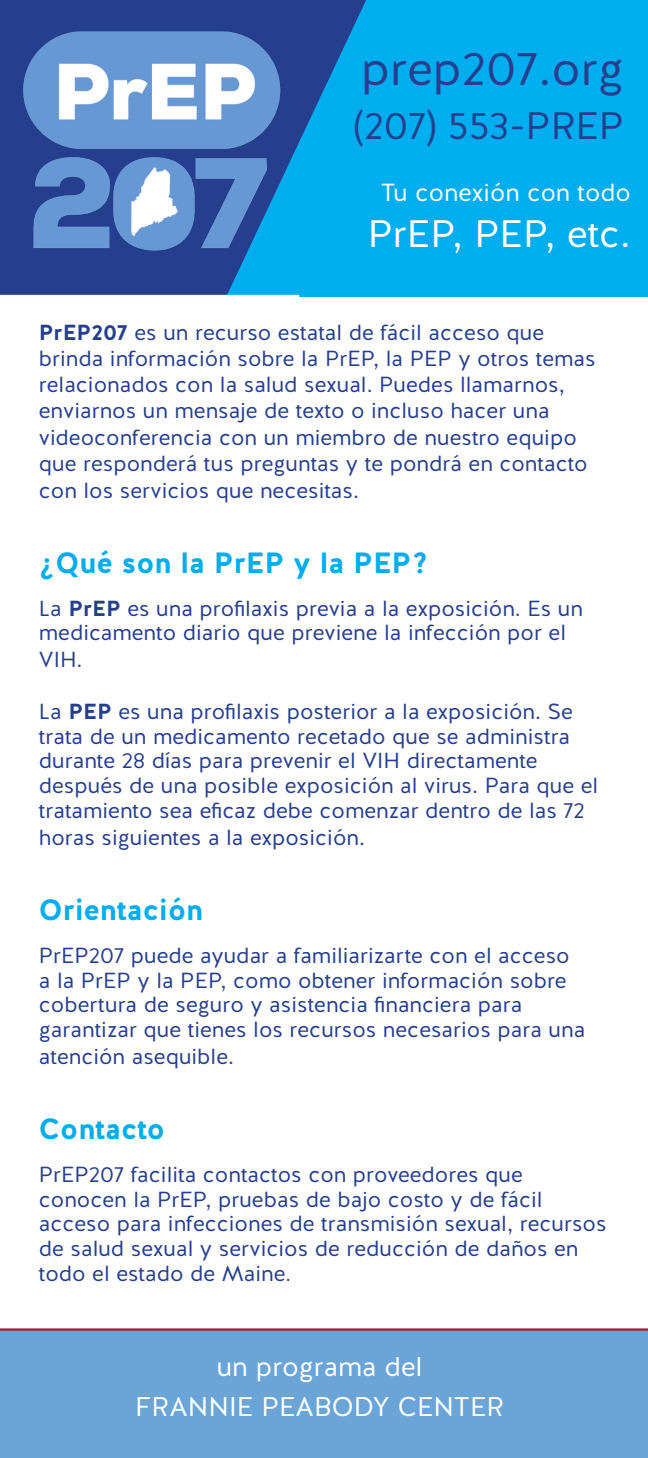
<style>
.page{position:relative;width:648px;height:1458px;background:#fff}
.page>*{position:absolute;margin:0;border:0;box-sizing:border-box;transform-origin:0 0}
.t1{font:47.25px "Halis R";color:#253f8e}
.t2{font:38.25px "Halis R";color:#253f8e}
.t3{font:38.25px "Halis R";color:#fff}
.t4{font:700 29.25px "Halis R";color:#00aeef}
.t5{font:27px "Halis R";color:#fff}
.t6{font:24.75px "Halis R";color:#fff}
.t7{font:21.82px/24.8px "Halis R";color:#253f8e}
.s1{font-weight:700}
.s2{font-size:20.25px}
</style>
<div class="page">
<div style="left:0;top:0;width:648px;height:296px;background:#00aeef"></div>
<svg style="left:0;top:0;width:366px;height:297px"></svg>
<img style="left:1px;top:0;width:298px;height:295px">
<div style="left:0;top:1328px;width:648px;height:130px;background:#6ba5d8"></div>
<svg style="left:0;top:295px;width:299px;height:2px"></svg>
<p class="t1" style="left:361px;top:38px;width:264px">prep207.org</p>
<p class="t2" style="left:354px;top:101px;width:272px">(207) 553-PREP</p>
<p class="t6" style="left:381px;top:176px;width:251px">Tu conexión con todo</p>
<p class="t3" style="left:368px;top:209px;width:265px">PrEP, PEP, etc.</p>
<p class="t7" style="left:39px;top:319px;width:558px;line-height:26.3px"><span class="s1">PrEP207</span> es un recurso estatal de fácil acceso que brinda información sobre la PrEP, la PEP y otros temas relacionados con la salud sexual. Puedes llamarnos, enviarnos un mensaje de texto o incluso hacer una videoconferencia con un miembro de nuestro equipo que responderá tus preguntas y te pondrá en contacto con los servicios que necesitas.</p>
<p class="t4" style="left:39px;top:544px;width:391px">¿Qué son la PrEP y la PEP?</p>
<p class="t7" style="left:39px;top:596px;width:546px;line-height:25.4px">La <span class="s1">PrEP</span> es una profilaxis previa a la exposición. Es un medicamento diario que previene la infección por el<br>VIH.</p>
<p class="t7" style="left:39px;top:699px;width:561px">La <span class="s1">PEP</span> es una profilaxis posterior a la exposición. Se trata de un medicamento recetado que se administra durante 28 días para prevenir el VIH directamente después de una posible exposición al virus. Para que el tratamiento sea eficaz debe comenzar dentro de las 72</p>
<p class="t7" style="left:39px;top:825px;width:328px">horas siguientes a la exposición.</p>
<p class="t4" style="left:39px;top:891px;width:166px">Orientación</p>
<p class="t7" style="left:39px;top:943px;width:548px">PrEP207 puede ayudar a familiarizarte con el acceso a la PrEP y la PEP, como obtener información sobre cobertura de seguro y asistencia financiera para garantizar que tienes los recursos necesarios para una</p>
<p class="t7" style="left:39px;top:1045px;width:197px">atención asequible.</p>
<p class="t4" style="left:39px;top:1110px;width:128px">Contacto</p>
<p class="t7" style="left:39px;top:1162px;width:569px">PrEP207 facilita contactos con proveedores que conocen la PrEP, pruebas de bajo costo y de fácil acceso para infecciones de transmisión sexual, recursos de salud sexual y servicios de reducción de daños en todo el estado de Maine<span class="s2">.</span></p>
<p class="t5" style="left:217px;top:1349px;width:207px">un programa del</p>
<p class="t5" style="left:135px;top:1390px;width:371px">FRANNIE PEABODY CENTER</p>
</div>
